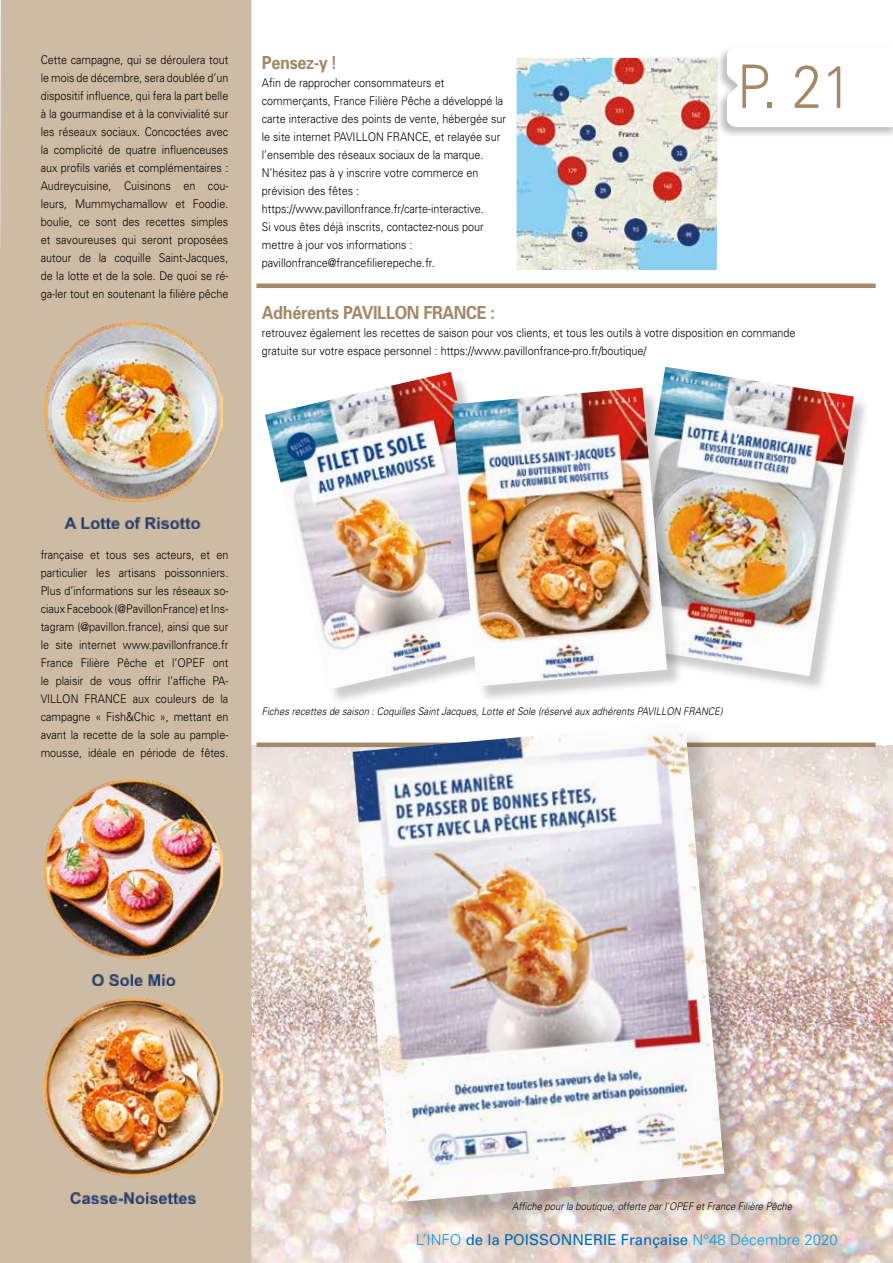
<style>
.page{position:relative;width:893px;height:1263px;background:#fff}
.page>*{position:absolute;margin:0;border:0;box-sizing:border-box;transform-origin:0 0}
.t1{font:300 60px "Univers";color:#a38967;scale:.9 1}
.t2{font:700 18px "Univers";letter-spacing:-.02em;color:#a38967;scale:.9 1}
.t3{font:15px "Univers";color:#0069b4}
.t4{font:300 12px/18px "Univers";color:#000;text-align:justify;scale:.9 1}
.t5{font:italic 300 10.5px "Univers";color:#000;scale:.9 1}
.s1{font-weight:300;color:#009fe3}
</style>
<div class="page">
<img style="left:251px;top:745px;width:642px;height:518px">
<div style="left:0;top:0;width:251px;height:1263px;background:#cebba4"></div>
<hr style="left:257px;top:743px;width:619px;height:4px;background:#a38967">
<div style="left:356px;top:727px;width:397px;height:505px;background:#000;opacity:.2"></div>
<img style="left:352px;top:726px;width:372px;height:477px">
<hr style="left:257px;top:284px;width:619px;height:4px;background:#a38967">
<img style="left:517px;top:58px;width:201px;height:212px">
<img style="left:44px;top:322px;width:178px;height:206px">
<img style="left:44px;top:780px;width:178px;height:205px">
<div style="left:267px;top:374px;width:264px;height:333px;background:#000;opacity:.2"></div>
<img style="left:265px;top:372px;width:249px;height:318px">
<div style="left:623px;top:369px;width:247px;height:324px;background:#000;opacity:.2"></div>
<img style="left:623px;top:367px;width:231px;height:309px">
<img style="left:44px;top:998px;width:178px;height:206px">
<div style="left:455px;top:390px;width:229px;height:313px;background:#000;opacity:.2"></div>
<img style="left:452px;top:388px;width:215px;height:298px">
<div style="left:716px;top:46px;width:177px;height:93px;background:#000;opacity:.3"></div>
<svg style="left:727px;top:47px;width:166px;height:80px"></svg>
<p class="t4" style="left:41px;top:50px;width:210px">Cette campagne, qui se déroulera tout le mois de décembre, sera doublée d’un dispositif influence, qui fera la part belle à la gourmandise et à la convivialité sur les réseaux sociaux. Concoctées avec la complicité de quatre influenceuses aux profils variés et complémentaires :<br>Audreycuisine, Cuisinons en cou&shy;leurs, Mummychamallow et Foodie. boulie, ce sont des recettes simples et savoureuses qui seront proposées autour de la coquille Saint-Jacques, de la lotte et de la sole. De quoi se ré&shy;ga-ler tout en soutenant la filière pêche</p>
<h2 class="t2" style="left:262px;top:51px;width:85px">Pensez-y !</h2>
<h1 class="t1" style="left:737px;top:50px;width:129px">P. 21</h1>
<p class="t4" style="left:262px;top:73px;width:273px;text-align:left">Afin de rapprocher consommateurs et commerçants, France Filière Pêche a développé la carte interactive des points de vente, hébergée sur le site internet PAVILLON FRANCE, et relayée sur l’ensemble des réseaux sociaux de la marque.<br>N’hésitez pas à y inscrire votre commerce en prévision des fêtes : https://www.pavillonfrance.fr/carte-interactive.<br>Si vous êtes déjà inscrits, contactez-nous pour mettre à jour vos informations : pavillonfrance@francefilierepeche.fr.</p>
<h2 class="t2" style="left:262px;top:301px;width:261px">Adhérents PAVILLON FRANCE :</h2>
<p class="t4" style="left:262px;top:323px;width:594px">retrouvez également les recettes de saison pour vos clients, et tous les outils à votre disposition en commande gratuite sur votre espace personnel : https://www.pavillonfrance-pro.fr/boutique/</p>
<p class="t4" style="left:41px;top:545px;width:210px">française et tous ses acteurs, et en particulier les artisans poissonniers.<br>Plus d’informations sur les réseaux so&shy;ciaux Facebook (@PavillonFrance) et Ins&shy;tagram (@pavillon.france), ainsi que sur le site internet www.pavillonfrance.fr France Filière Pêche et l’OPEF ont le plaisir de vous offrir l’affiche PA-VILLON FRANCE aux couleurs de la campagne « Fish&amp;Chic », mettant en avant la recette de la sole au pample&shy;mousse, idéale en période de fêtes.</p>
<p class="t5" style="left:262px;top:705px;width:513px">Fiches recettes de saison : Coquilles Saint Jacques, Lotte et Sole (réservé aux adhérents PAVILLON FRANCE)</p>
<p class="t5" style="left:512px;top:1200px;width:313px">Affiche pour la boutique, offerte par l’OPEF et France Filière Pêche</p>
<p class="t3" style="left:416px;top:1231px;width:424px"><span class="s1">L’INFO</span> de la POISSONNERIE Française <span class="s1">N°48 Décembre 2020</span></p>
</div>
